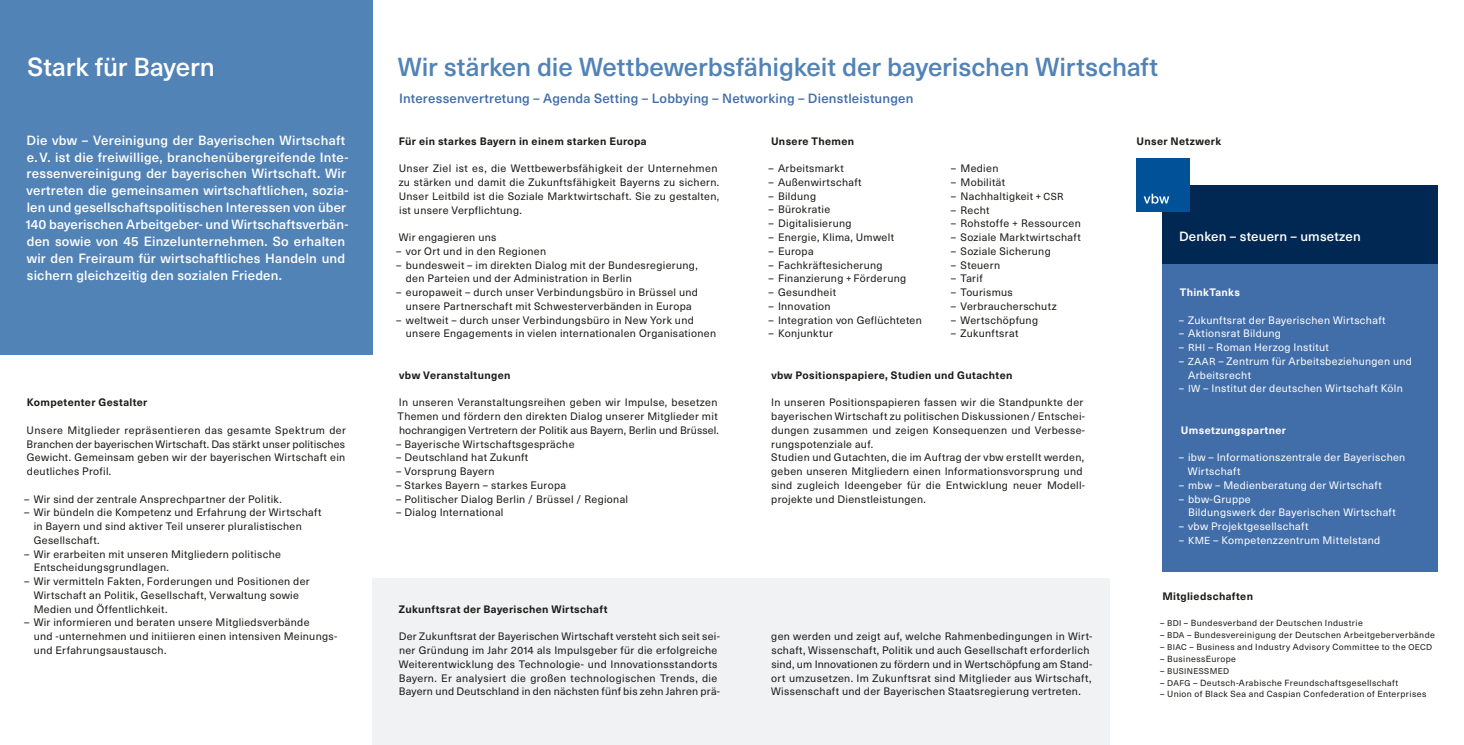
<style>
.page{position:relative;width:1464px;height:745px;background:#fff}
.page>*{position:absolute;margin:0;border:0;box-sizing:border-box;transform-origin:0 0}
.t1{font:500 25.62px "Neue Haas Unica Pro";letter-spacing:-.005em;color:#5283b7}
.t2{font:500 25.62px "Neue Haas Unica Pro";letter-spacing:-.005em;color:#fff}
.t3{font:500 13.12px/16.9px "Neue Haas Unica Pro";letter-spacing:.015em;color:#fff}
.t4{font:500 13.12px "Neue Haas Unica Pro";letter-spacing:.015em;color:#416da9}
.t5{font:10.62px/13.8px "Neue Haas Unica Pro";letter-spacing:.03em;color:#1a1a18}
.t6{font:10.62px/13.8px "Neue Haas Unica Pro";letter-spacing:.03em;color:#fff}
.t7{font:700 10.62px "Neue Haas Unica Pro";letter-spacing:.03em;color:#1a1a18}
.t8{font:700 10.62px "Neue Haas Unica Pro";letter-spacing:.03em;color:#fff}
.t9{font:8.75px "Neue Haas Unica Pro";letter-spacing:.045em;color:#1a1a18}
.t10{font:8.25px "Neue Haas Unica Pro";letter-spacing:.04em;color:#1a1a18}
.s1{font-size:10px}
.s2{font-size:8.25px}
.s3{font-size:8.75px}
</style>
<div class="page">
<div style="left:1162px;top:185px;width:275px;height:385px;background:#416da9"></div>
<div style="left:1162px;top:185px;width:275px;height:78px;background:#002853"></div>
<div style="left:372px;top:578px;width:737px;height:166px;background:#f0f2f4"></div>
<div style="left:0;top:0;width:372px;height:354px;background:#5283b7"></div>
<div style="left:1136px;top:158px;width:53px;height:53px;background:#005197"></div>
<svg style="left:1143px;top:194px;width:26px;height:9px"></svg>
<h1 class="t2" style="left:27px;top:51px;width:189px">Stark für Bayern</h1>
<h1 class="t1" style="left:398px;top:51px;width:762px">Wir stärken die Wettbewerbsfähigkeit der bayerischen Wirtschaft</h1>
<p class="t3" style="left:26px;top:132px;width:324px">Die vbw – Vereinigung der Bayerischen Wirtschaft e. V. ist die freiwillige, branchenübergreifende Inte&shy;ressenvereinigung der bayerischen Wirtschaft. Wir vertreten die gemeinsamen wirtschaftlichen, sozia&shy;len und gesellschaftspolitischen Interessen von über 140 bayerischen Arbeitgeber- und Wirtschaftsverbän&shy;den sowie von 45 Einzelunternehmen. So erhalten wir den Freiraum für wirtschaftliches Handeln und sichern gleichzeitig den sozialen Frieden.</p>
<p class="t7" style="left:27px;top:395px;width:122px">Kompetenter Gestalter</p>
<p class="t5" style="left:27px;top:423px;width:321px;text-align:justify">Unsere Mitglieder repräsentieren das gesamte Spektrum der Branchen der bayerischen Wirtschaft. Das stärkt unser politisches Gewicht. Gemeinsam geben wir der bayerischen Wirtschaft ein deutliches Profil.</p>
<p class="t5" style="left:24px;top:492px;width:259px">– Wir sind der zentrale Ansprechpartner der Politik.</p>
<p class="t5" style="left:34px;top:505px;width:289px;text-indent:-10px">– Wir bündeln die Kompetenz und Erfahrung der Wirtschaft in Bayern und sind aktiver Teil unserer pluralistischen<br>Gesellschaft.</p>
<p class="t5" style="left:34px;top:547px;width:249px;text-indent:-10px">– Wir erarbeiten mit unseren Mitgliedern politische<br>Entscheidungsgrundlagen.</p>
<p class="t5" style="left:34px;top:574px;width:277px;text-indent:-10px">– Wir vermitteln Fakten, Forderungen und Positionen der<br>Wirtschaft an Politik, Gesellschaft, Verwaltung sowie<br>Medien und Öffentlichkeit.</p>
<p class="t5" style="left:34px;top:615px;width:305px;text-indent:-10px">– Wir informieren und beraten unsere Mitgliedsverbände<br>und -unternehmen und initiieren einen intensiven Meinungs&shy;und Erfahrungsaustausch.</p>
<p class="t4" style="left:399px;top:91px;width:516px">Interessenvertretung – Agenda Setting – Lobbying – Networking – Dienstleistungen</p>
<p class="t7" style="left:399px;top:134px;width:249px">Für ein starkes Bayern in einem starken Europa</p>
<p class="t5" style="left:399px;top:162px;width:322px">Unser Ziel ist es, die Wettbewerbsfähigkeit der Unternehmen zu stärken und damit die Zukunftsfähigkeit Bayerns zu sichern.<br>Unser Leitbild ist die Soziale Marktwirtschaft. Sie zu gestalten, ist unsere Verpflichtung.</p>
<p class="t5" style="left:399px;top:230px;width:99px">Wir engagieren uns</p>
<p class="t5" style="left:396px;top:244px;width:151px">– vor Ort und in den Regionen</p>
<p class="t5" style="left:406px;top:258px;width:293px;text-indent:-10px">– bundesweit – im direkten Dialog mit der Bundesregierung, den Parteien und der Administration in Berlin</p>
<p class="t5" style="left:396px;top:285px;width:303px;text-align:center">– europaweit – durch unser Verbindungsbüro in Brüssel und unsere Partnerschaft mit Schwesterverbänden in Europa</p>
<p class="t5" style="left:406px;top:313px;width:312px;text-indent:-10px">– weltweit – durch unser Verbindungsbüro in New York und unsere Engagements in vielen internationalen Organisationen</p>
<p class="t7" style="left:399px;top:368px;width:113px">vbw Veranstaltungen</p>
<p class="t5" style="left:397px;top:395px;width:323px">In unseren Veranstaltungsreihen geben wir Impulse, besetzen<br>Themen und fördern den direkten Dialog unserer Mitglieder mit hochrangigen Vertretern der Politik aus Bayern, Berlin und Brüssel.</p>
<p class="t5" style="left:396px;top:437px;width:180px">– Bayerische Wirtschaftsgespräche</p>
<p class="t5" style="left:396px;top:450px;width:134px">– Deutschland hat Zukunft</p>
<p class="t5" style="left:396px;top:464px;width:100px">– Vorsprung Bayern</p>
<p class="t5" style="left:396px;top:478px;width:171px">– Starkes Bayern – starkes Europa</p>
<p class="t5" style="left:396px;top:492px;width:233px">– Politischer Dialog Berlin / Brüssel / Regional</p>
<p class="t5" style="left:396px;top:505px;width:109px">– Dialog International</p>
<p class="t7" style="left:771px;top:134px;width:85px">Unsere Themen</p>
<p class="t7" style="left:1136px;top:134px;width:86px">Unser Netzwerk</p>
<p class="t5" style="left:768px;top:162px;width:77px">– Arbeitsmarkt</p>
<p class="t5" style="left:768px;top:175px;width:95px">– Außenwirtschaft</p>
<p class="t5" style="left:768px;top:189px;width:49px">– Bildung</p>
<p class="t5" style="left:768px;top:203px;width:63px">– Bürokratie</p>
<p class="t5" style="left:768px;top:217px;width:85px">– Digitalisierung</p>
<p class="t5" style="left:768px;top:230px;width:127px">– Energie, Klima, Umwelt</p>
<p class="t5" style="left:768px;top:244px;width:47px">– Europa</p>
<p class="t5" style="left:768px;top:258px;width:116px">– Fachkräftesicherung</p>
<p class="t5" style="left:768px;top:271px;width:139px">– Finanzierung + Förderung</p>
<p class="t5" style="left:768px;top:285px;width:69px">– Gesundheit</p>
<p class="t5" style="left:768px;top:299px;width:64px">– Innovation</p>
<p class="t5" style="left:768px;top:313px;width:155px">– Integration von Geflüchteten</p>
<p class="t5" style="left:768px;top:326px;width:66px">– Konjunktur</p>
<p class="t5" style="left:950px;top:161px;width:49px">– Medien</p>
<p class="t5" style="left:950px;top:175px;width:56px">– Mobilität</p>
<p class="t5" style="left:950px;top:189px;width:114px">– Nachhaltigkeit + <span class="s1">CSR</span></p>
<p class="t5" style="left:950px;top:203px;width:40px">– Recht</p>
<p class="t5" style="left:950px;top:217px;width:131px">– Rohstoffe + Ressourcen</p>
<p class="t5" style="left:950px;top:230px;width:131px">– Soziale Marktwirtschaft</p>
<p class="t5" style="left:950px;top:244px;width:101px">– Soziale Sicherung</p>
<p class="t5" style="left:950px;top:258px;width:51px">– Steuern</p>
<p class="t5" style="left:950px;top:272px;width:33px">– Tarif</p>
<p class="t5" style="left:950px;top:285px;width:63px">– Tourismus</p>
<p class="t5" style="left:950px;top:299px;width:107px">– Verbraucherschutz</p>
<p class="t5" style="left:950px;top:313px;width:89px">– Wertschöpfung</p>
<p class="t5" style="left:950px;top:327px;width:69px">– Zukunftsrat</p>
<p class="t7" style="left:771px;top:368px;width:243px">vbw Positionspapiere, Studien und Gutachten</p>
<p class="t5" style="left:771px;top:395px;width:315px">In unseren Positionspapieren fassen wir die Standpunkte der bayerischen Wirtschaft zu politischen Diskussionen / Entschei&shy;dungen zusammen und zeigen Konsequenzen und Verbesse&shy;rungspotenziale auf.<br>Studien und Gutachten, die im Auftrag der vbw erstellt werden, geben unseren Mitgliedern einen Informationsvorsprung und sind zugleich Ideengeber für die Entwicklung neuer Modell&shy;projekte und Dienstleistungen.</p>
<p class="t3" style="left:1179px;top:228px;width:183px">Denken – steuern – umsetzen</p>
<p class="t8" style="left:1179px;top:285px;width:62px">ThinkTanks</p>
<p class="t6" style="left:1178px;top:313px;width:208px">– Zukunftsrat der Bayerischen Wirtschaft</p>
<p class="t6" style="left:1178px;top:327px;width:104px">– Aktionsrat Bildung</p>
<p class="t6" style="left:1178px;top:340px;width:151px">– <span class="s1">RHI</span> – Roman Herzog Institut</p>
<p class="t6" style="left:1188px;top:354px;width:225px;text-indent:-9px">– <span class="s1">ZAAR</span> – Zentrum für Arbeitsbeziehungen und<br>Arbeitsrecht</p>
<p class="t6" style="left:1178px;top:382px;width:225px">– <span class="s1">IW</span> – Institut der deutschen Wirtschaft Köln</p>
<p class="t8" style="left:1180px;top:423px;width:107px">Umsetzungspartner</p>
<p class="t6" style="left:1187px;top:450px;width:219px;text-indent:-9px">– ibw – Informationszentrale der Bayerischen<br>Wirtschaft</p>
<p class="t6" style="left:1178px;top:478px;width:204px">– mbw – Medienberatung der Wirtschaft</p>
<p class="t6" style="left:1188px;top:492px;width:209px;text-indent:-9px">– bbw-Gruppe<br>Bildungswerk der Bayerischen Wirtschaft</p>
<p class="t6" style="left:1178px;top:519px;width:131px">– vbw Projektgesellschaft</p>
<p class="t6" style="left:1178px;top:533px;width:203px">– <span class="s1">KME</span> – Kompetenzzentrum Mittelstand</p>
<p class="t7" style="left:399px;top:602px;width:210px">Zukunftsrat der Bayerischen Wirtschaft</p>
<p class="t5" style="left:399px;top:629px;width:323px">Der Zukunftsrat der Bayerischen Wirtschaft versteht sich seit sei&shy;ner Gründung im Jahr 2014 als Impulsgeber für die erfolgreiche Weiterentwicklung des Technologie- und Innovationsstandorts Bayern. Er analysiert die großen technologischen Trends, die Bayern und Deutschland in den nächsten fünf bis zehn Jahren prä-</p>
<p class="t5" style="left:771px;top:629px;width:323px">gen werden und zeigt auf, welche Rahmenbedingungen in Wirt&shy;schaft, Wissenschaft, Politik und auch Gesellschaft erforderlich sind, um Innovationen zu fördern und in Wertschöpfung am Stand&shy;ort umzusetzen. Im Zukunftsrat sind Mitglieder aus Wirtschaft, Wissenschaft und der Bayerischen Staatsregierung vertreten.</p>
<p class="t7" style="left:1162px;top:589px;width:92px">Mitgliedschaften</p>
<p class="t9" style="left:1160px;top:617px;width:204px">– <span class="s2">BDI</span> – Bundesverband der Deutschen Industrie</p>
<p class="t9" style="left:1160px;top:629px;width:276px">– <span class="s2">BDA</span> – Bundesvereinigung der Deutschen Arbeitgeberverbände</p>
<p class="t9" style="left:1160px;top:641px;width:273px">– <span class="s2">BIAC</span> – Business and Industry Advisory Committee to the <span class="s2">OECD</span></p>
<p class="t9" style="left:1160px;top:653px;width:77px">– BusinessEurope</p>
<p class="t10" style="left:1160px;top:665px;width:70px"><span class="s3">–</span> BUSINESSMED</p>
<p class="t9" style="left:1160px;top:676px;width:240px">– <span class="s2">DAFG</span> – Deutsch-Arabische Freundschaftsgesellschaft</p>
<p class="t9" style="left:1160px;top:688px;width:267px">– Union of Black Sea and Caspian Confederation of Enterprises</p>
</div>
